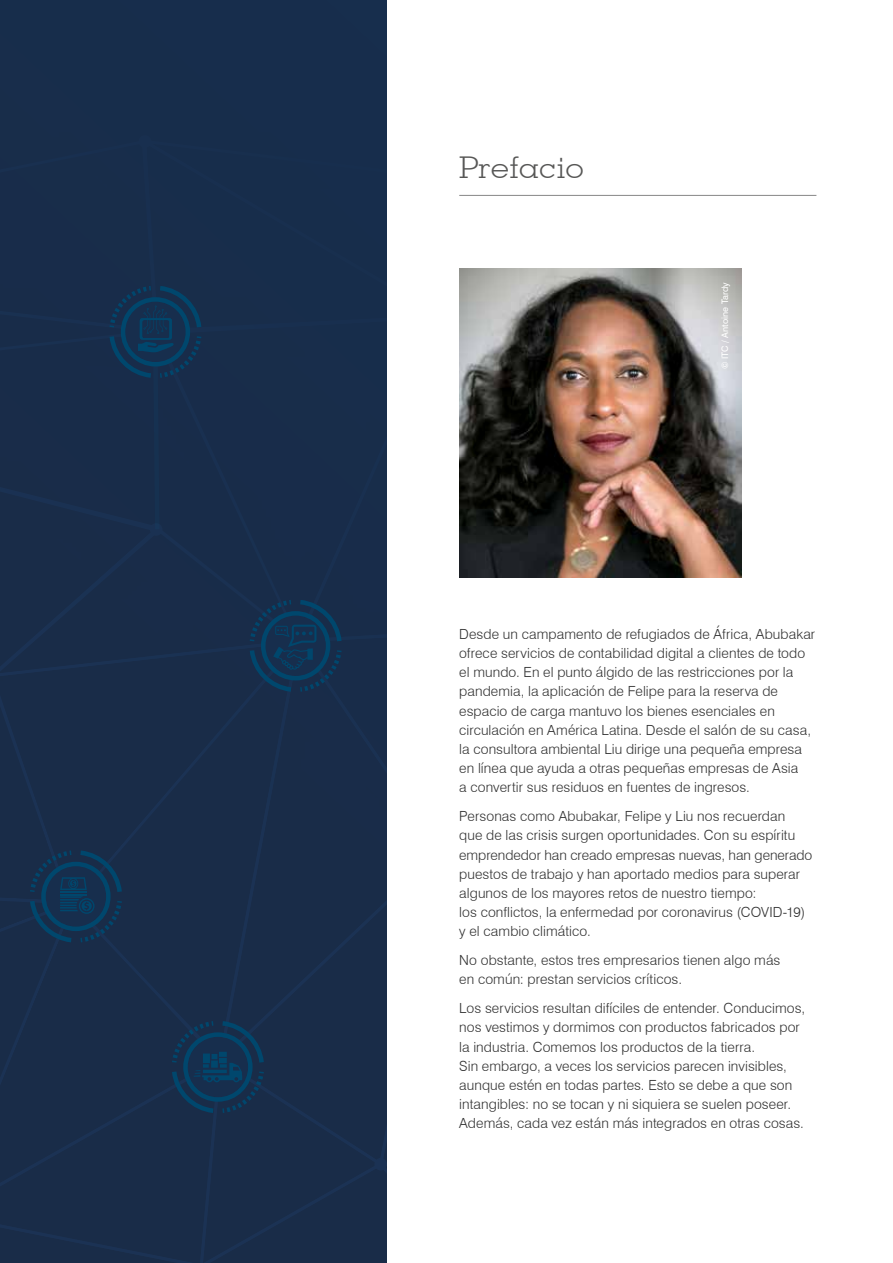
<style>
.page{position:relative;width:893px;height:1263px;background:#fff}
.page>*{position:absolute;margin:0;border:0;box-sizing:border-box;transform-origin:0 0}
.t1{font:300 30px "Geometric Slab 703 BT";letter-spacing:.01em;color:#575756;scale:1.1 1}
.t2{font:300 13.95px/19.2px "Swiss 721 BT";letter-spacing:.005em;color:#303030}
.t3{font:9px "Swiss 721 BT";color:#fff}
</style>
<div class="page">
<hr style="left:459px;top:195px;width:357px;height:1px;background:#878787">
<img style="left:459px;top:269px;width:282px;height:308px">
<div style="left:0;top:19px;width:386px;height:1244px;background:#192c49"></div>
<div style="left:139px;top:136px;width:12px;height:11px;background:#182f4f;border-radius:50%"></div>
<div style="left:139px;top:135px;width:12px;height:13px;border:1px solid #fff;border-radius:50%"></div>
<svg style="left:30px;top:138px;width:312px;height:975px"></svg>
<h1 class="t1" style="left:459px;top:149px;width:115px">Prefacio</h1>
<p class="t3" style="left:719px;top:369px;width:88px;rotate:-90deg">© ITC / Antoine Tardy</p>
<p class="t2" style="left:459px;top:624px;width:357px">Desde un campamento de refugiados de África, Abubakar ofrece servicios de contabilidad digital a clientes de todo el mundo. En el punto álgido de las restricciones por la pandemia, la aplicación de Felipe para la reserva de espacio de carga mantuvo los bienes esenciales en circulación en América Latina. Desde el salón de su casa, la consultora ambiental Liu dirige una pequeña empresa en línea que ayuda a otras pequeñas empresas de Asia<br>a convertir sus residuos en fuentes de ingresos.</p>
<p class="t2" style="left:459px;top:806px;width:355px">Personas como Abubakar, Felipe y Liu nos recuerdan<br>que de las crisis surgen oportunidades. Con su espíritu emprendedor han creado empresas nuevas, han generado puestos de trabajo y han aportado medios para superar algunos de los mayores retos de nuestro tiempo:<br>los conflictos, la enfermedad por coronavirus (COVID-19) y el cambio climático.</p>
<p class="t2" style="left:459px;top:950px;width:323px">No obstante, estos tres empresarios tienen algo más en común: prestan servicios críticos.</p>
<p class="t2" style="left:459px;top:998px;width:347px">Los servicios resultan difíciles de entender. Conducimos, nos vestimos y dormimos con productos fabricados por la industria. Comemos los productos de la tierra.<br>Sin embargo, a veces los servicios parecen invisibles, aunque estén en todas partes. Esto se debe a que son intangibles: no se tocan y ni siquiera se suelen poseer.<br>Además, cada vez están más integrados en otras cosas.</p>
</div>
